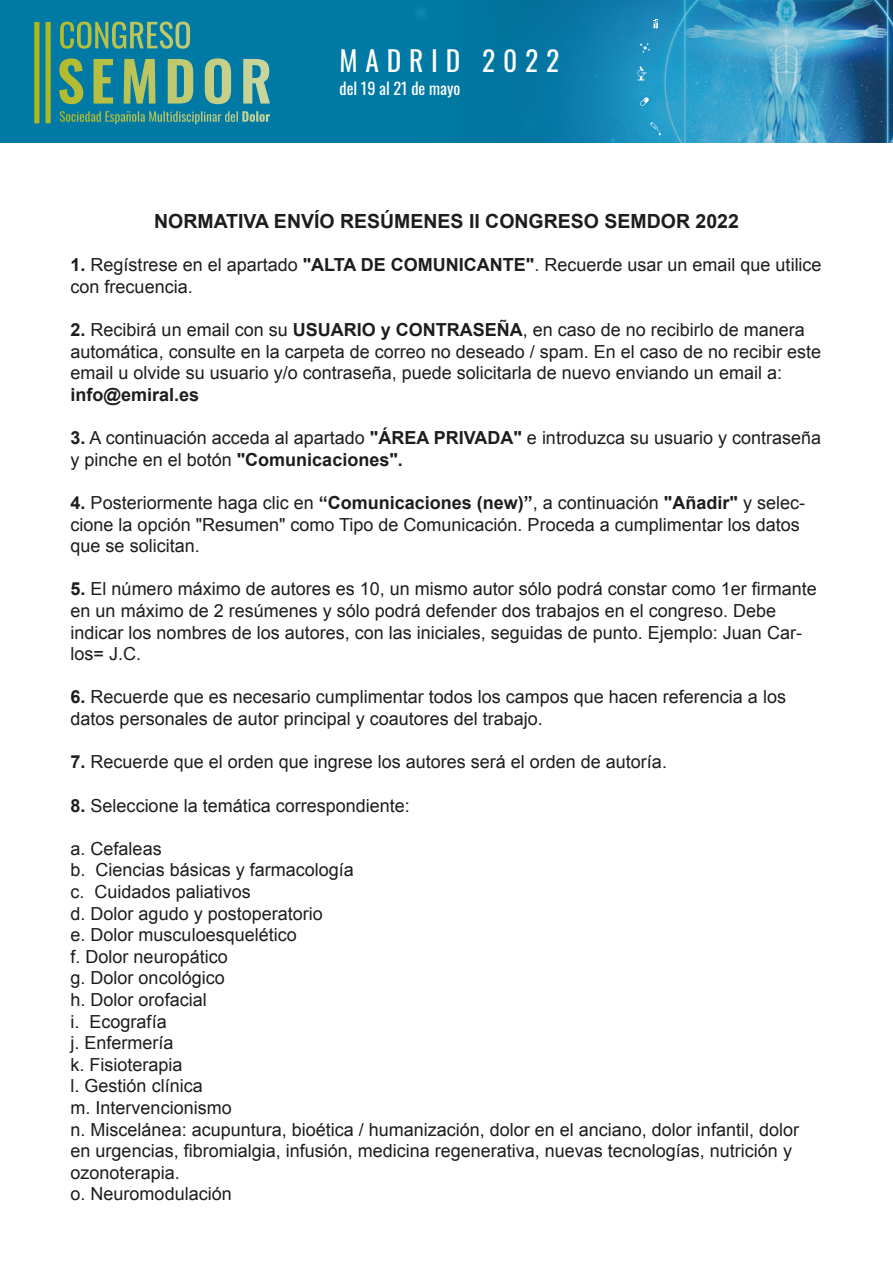
<style>
.page{position:relative;width:893px;height:1263px;background:#fff}
.page>*{position:absolute;margin:0;border:0;box-sizing:border-box;transform-origin:0 0}
.t1{font:27.6px "Oswald";letter-spacing:.285em;color:#fff}
.t2{font:700 19.5px "Arial";color:#1d1d1b}
.t3{font:18px/21.6px "Arial";color:#1d1d1b}
.t4{font:700 18px "Arial";color:#1d1d1b}
.t5{font:16.2px "Oswald";color:#fff}
.s1{font-weight:700}
</style>
<div class="page">
<svg style="left:151px;top:0;width:742px;height:142px;background:#1b82aa"></svg>
<div style="left:341px;top:106px;width:113px;height:36px;background:#007aa4"></div>
<div style="left:364px;top:0;width:114px;height:70px;background:#007aa4"></div>
<svg style="left:0;top:0;width:151px;height:142px;background:#208690"></svg>
<svg style="left:77px;top:22px;width:113px;height:27px;background:#539a80"></svg>
<svg style="left:60px;top:111px;width:198px;height:11px;background:#459589"></svg>
<img style="left:604px;top:7px;width:82px;height:79px">
<img style="left:601px;top:30px;width:16px;height:87px">
<img style="left:604px;top:61px;width:81px;height:81px">
<img style="left:614px;top:86px;width:83px;height:56px">
<svg style="left:650px;top:122px;width:11px;height:13px"></svg>
<img style="left:617px;top:0;width:77px;height:65px">
<svg style="left:653px;top:19px;width:5px;height:9px"></svg>
<h1 class="t1" style="left:339px;top:37px;width:221px">MADRID 2022</h1>
<p class="t5" style="left:339px;top:74px;width:122px">del 19 al 21 de mayo</p>
<p class="t2" style="left:154px;top:208px;width:586px">NORMATIVA ENVÍO RESÚMENES II CONGRESO SEMDOR 2022</p>
<p class="t3" style="left:71px;top:254px;width:752px"><span class="s1">1.</span> Regístrese en el apartado <span class="s1">"ALTA DE COMUNICANTE"</span>. Recuerde usar un email que utilice con frecuencia.</p>
<p class="t3" style="left:71px;top:319px;width:752px"><span class="s1">2.</span> Recibirá un email con su <span class="s1">USUARIO y CONTRASEÑA</span>, en caso de no recibirlo de manera automática, consulte en la carpeta de correo no deseado / spam. En el caso de no recibir este email u olvide su usuario y/o contraseña, puede solicitarla de nuevo enviando un email a:</p>
<p class="t4" style="left:71px;top:383px;width:130px">info@emiral.es</p>
<p class="t3" style="left:71px;top:427px;width:752px"><span class="s1">3.</span> A continuación acceda al apartado <span class="s1">"ÁREA PRIVADA"</span> e introduzca su usuario y contraseña y pinche en el botón <span class="s1">"Comunicaciones".</span></p>
<p class="t3" style="left:71px;top:492px;width:736px"><span class="s1">4.</span> Posteriormente haga clic en <span class="s1">“Comunicaciones (new)”</span>, a continuación <span class="s1">"Añadir"</span> y selec&shy;cione la opción "Resumen" como Tipo de Comunicación. Proceda a cumplimentar los datos que se solicitan.</p>
<p class="t3" style="left:71px;top:578px;width:748px"><span class="s1">5.</span> El número máximo de autores es 10, un mismo autor sólo podrá constar como 1er firmante en un máximo de 2 resúmenes y sólo podrá defender dos trabajos en el congreso. Debe indicar los nombres de los autores, con las iniciales, seguidas de punto. Ejemplo: Juan Car&shy;los= J.C.</p>
<p class="t3" style="left:71px;top:686px;width:717px"><span class="s1">6.</span> Recuerde que es necesario cumplimentar todos los campos que hacen referencia a los datos personales de autor principal y coautores del trabajo.</p>
<p class="t3" style="left:71px;top:751px;width:598px"><span class="s1">7.</span> Recuerde que el orden que ingrese los autores será el orden de autoría.</p>
<p class="t3" style="left:71px;top:794px;width:341px"><span class="s1">8.</span> Seleccione la temática correspondiente:</p>
<p class="t3" style="left:71px;top:838px;width:730px">a. Cefaleas<br>b. Ciencias básicas y farmacología<br>c. Cuidados paliativos<br>d. Dolor agudo y postoperatorio<br>e. Dolor musculoesquelético<br>f. Dolor neuropático<br>g. Dolor oncológico<br>h. Dolor orofacial<br>i. Ecografía<br>j. Enfermería<br>k. Fisioterapia<br>l. Gestión clínica<br>m. Intervencionismo<br>n. Miscelánea: acupuntura, bioética / humanización, dolor en el anciano, dolor infantil, dolor en urgencias, fibromialgia, infusión, medicina regenerativa, nuevas tecnologías, nutrición y ozonoterapia.<br>o. Neuromodulación</p>
</div>
